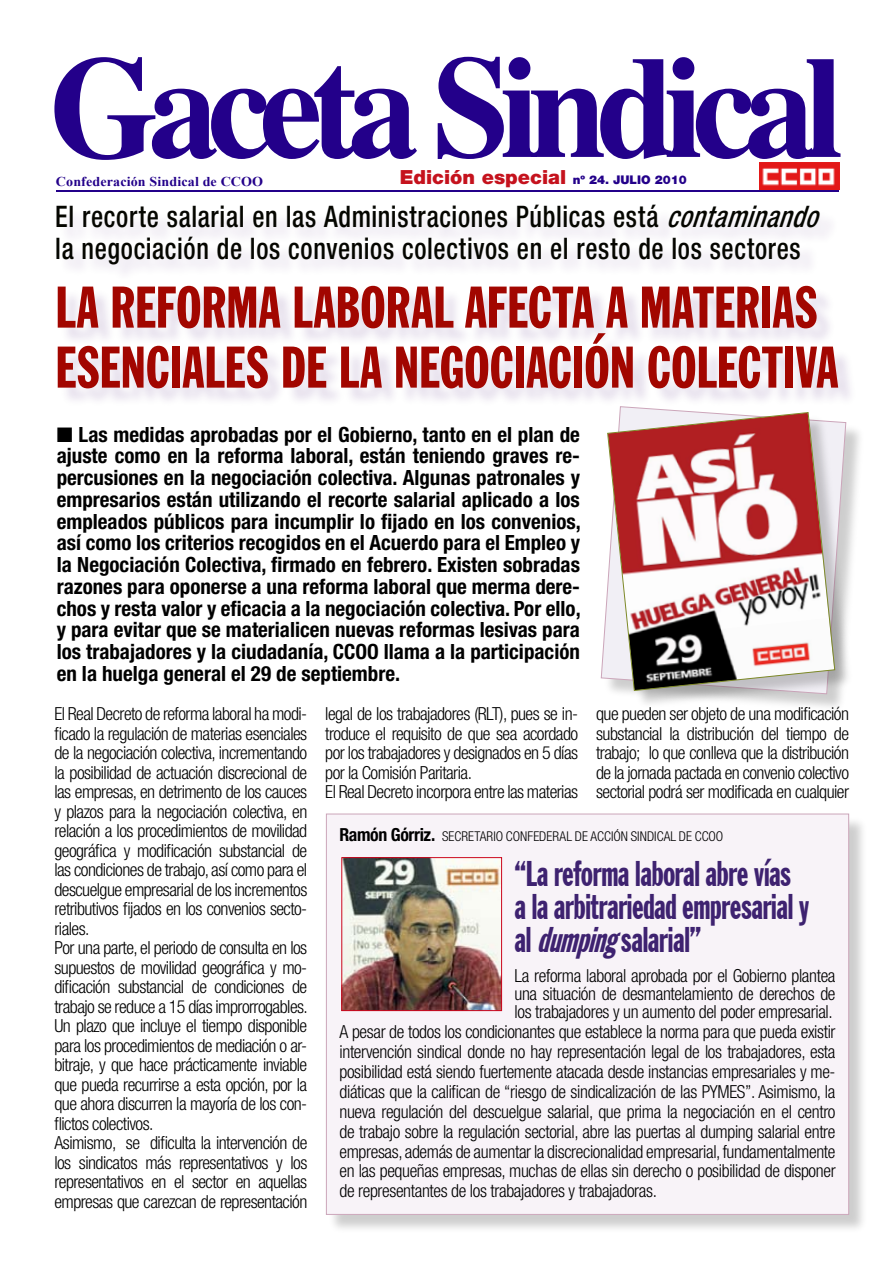
<style>
.page{position:relative;width:893px;height:1263px;background:#fff}
.page>*{position:absolute;margin:0;border:0;box-sizing:border-box;transform-origin:0 0}
.t1{font:extra-condensed 58.2px/60px "Franklin Gothic BT";letter-spacing:-.005em;color:#a20600}
.t2{font:extra-condensed 35.7px/33px "Franklin Gothic BT";letter-spacing:-.025em;color:#3e2270;scale:.91 1}
.t3{font:500 condensed 29.7px/31.5px "Helvetica Neue";letter-spacing:.025em;color:#050600;scale:.88 1}
.t4{font:700 condensed 21px/21.8px "Helvetica Neue";color:#000;text-align:justify}
.t5{font:900 19.5px "Helvetica Neue";color:#c5121d}
.t6{font:300 condensed 18px/19.5px "Helvetica Neue";letter-spacing:-.03em;color:#000;text-align:justify}
.t7{font:300 condensed 13.5px "Helvetica Neue";color:#000}
.t8{font:700 13.5px "Times New Roman";letter-spacing:.01em;color:#23008a;scale:1.04 1}
.s1{font-size:12px;color:#23008a}
.s2{font-style:italic}
.s3{font-weight:700;font-size:18px}
</style>
<div class="page">
<svg style="left:54px;top:57px;width:786px;height:103px"></svg>
<img style="left:759px;top:163px;width:80px;height:27px">
<div style="left:327px;top:814px;width:543px;height:421px;background:#000;opacity:.2"></div>
<div style="left:326px;top:814px;width:523px;height:400px;background:#f8f3f8"></div>
<img style="left:344px;top:859px;width:156px;height:150px">
<div style="left:342px;top:857px;width:160px;height:154px;border:1px solid #cc071e"></div>
<hr style="left:56px;top:190px;width:782px;height:1px;background:#23008a">
<svg style="left:600px;top:408px;width:101px;height:271px"></svg>
<div style="left:609px;top:413px;width:246px;height:297px;background:#000;opacity:.2"></div>
<svg style="left:607px;top:412px;width:228px;height:279px"></svg>
<div style="left:57px;top:207px;width:801px;height:201px;background:#50227b;opacity:.15"></div>
<p class="t8" style="left:56px;top:172px;width:201px">Confederación Sindical de CCOO</p>
<p class="t5" style="left:400px;top:166px;width:289px">Edición especial <span class="s1">nº 24. JULIO 2010</span></p>
<h3 class="t3" style="left:55px;top:200px;width:880px">El recorte salarial en las Administraciones Públicas está <span class="s2">contaminando </span>la negociación de los convenios colectivos en el resto de los sectores</h3>
<h1 class="t1" style="left:55px;top:277px;width:785px">LA REFORMA LABORAL AFECTA A MATERIAS<br>ESENCIALES DE LA NEGOCIACIÓN COLECTIVA</h1>
<p class="t4" style="left:57px;top:423px;width:526px">■ Las medidas aprobadas por el Gobierno, tanto en el plan de ajuste como en la reforma laboral, están teniendo graves re&shy;percusiones en la negociación colectiva. Algunas patronales y empresarios están utilizando el recorte salarial aplicado a los empleados públicos para incumplir lo fijado en los convenios, así como los criterios recogidos en el Acuerdo para el Empleo y la Negociación Colectiva, firmado en febrero. Existen sobradas razones para oponerse a una reforma laboral que merma dere&shy;chos y resta valor y eficacia a la negociación colectiva. Por ello, y para evitar que se materialicen nuevas reformas lesivas para los trabajadores y la ciudadanía, CCOO llama a la participación en la huelga general el 29 de septiembre.</p>
<p class="t6" style="left:54px;top:704px;width:255px;text-align:left">El Real Decreto de reforma laboral ha modi&shy;ficado la regulación de materias esenciales de la negociación colectiva, incrementando la posibilidad de actuación discrecional de las empresas, en detrimento de los cauces y plazos para la negociación colectiva, en relación a los procedimientos de movilidad geográfica y modificación substancial de las condiciones de trabajo, así como para el descuelgue empresarial de los incrementos retributivos fijados en los convenios secto&shy;riales.<br>Por una parte, el periodo de consulta en los supuestos de movilidad geográfica y mo&shy;dificación substancial de condiciones de trabajo se reduce a 15 días improrrogables.<br>Un plazo que incluye el tiempo disponible para los procedimientos de mediación o ar&shy;bitraje, y que hace prácticamente inviable que pueda recurrirse a esta opción, por la que ahora discurren la mayoría de los con&shy;flictos colectivos.<br>Asimismo, se dificulta la intervención de los sindicatos más representativos y los representativos en el sector en aquellas empresas que carezcan de representación</p>
<p class="t6" style="left:325px;top:704px;width:254px;text-align:left">legal de los trabajadores (RLT), pues se in&shy;troduce el requisito de que sea acordado por los trabajadores y designados en 5 días por la Comisión Paritaria.<br>El Real Decreto incorpora entre las materias</p>
<p class="t6" style="left:596px;top:704px;width:254px">que pueden ser objeto de una modificación substancial la distribución del tiempo de trabajo; lo que conlleva que la distribución de la jornada pactada en convenio colectivo sectorial podrá ser modificada en cualquier</p>
<p class="t7" style="left:339px;top:828px;width:385px"><span class="s3">Ramón Górriz.</span> SECRETARIO CONFEDERAL DE ACCIÓN SINDICAL DE CCOO</p>
<h2 class="t2" style="left:514px;top:857px;width:326px">“La reforma laboral abre vías a la arbitrariedad empresarial y al <span class="s2">dumping</span> salarial”</h2>
<p class="t6" style="left:514px;top:966px;width:322px;line-height:18px">La reforma laboral aprobada por el Gobierno plantea una situación de desmantelamiento de derechos de los trabajadores y un aumento del poder empresarial.</p>
<p class="t6" style="left:339px;top:1021px;width:498px;line-height:20px">A pesar de todos los condicionantes que establece la norma para que pueda existir intervención sindical donde no hay representación legal de los trabajadores, esta posibilidad está siendo fuertemente atacada desde instancias empresariales y me&shy;diáticas que la califican de “riesgo de sindicalización de las PYMES”. Asimismo, la nueva regulación del descuelgue salarial, que prima la negociación en el centro de trabajo sobre la regulación sectorial, abre las puertas al dumping salarial entre empresas, además de aumentar la discrecionalidad empresarial, fundamentalmente en las pequeñas empresas, muchas de ellas sin derecho o posibilidad de disponer de representantes de los trabajadores y trabajadoras.</p>
</div>
